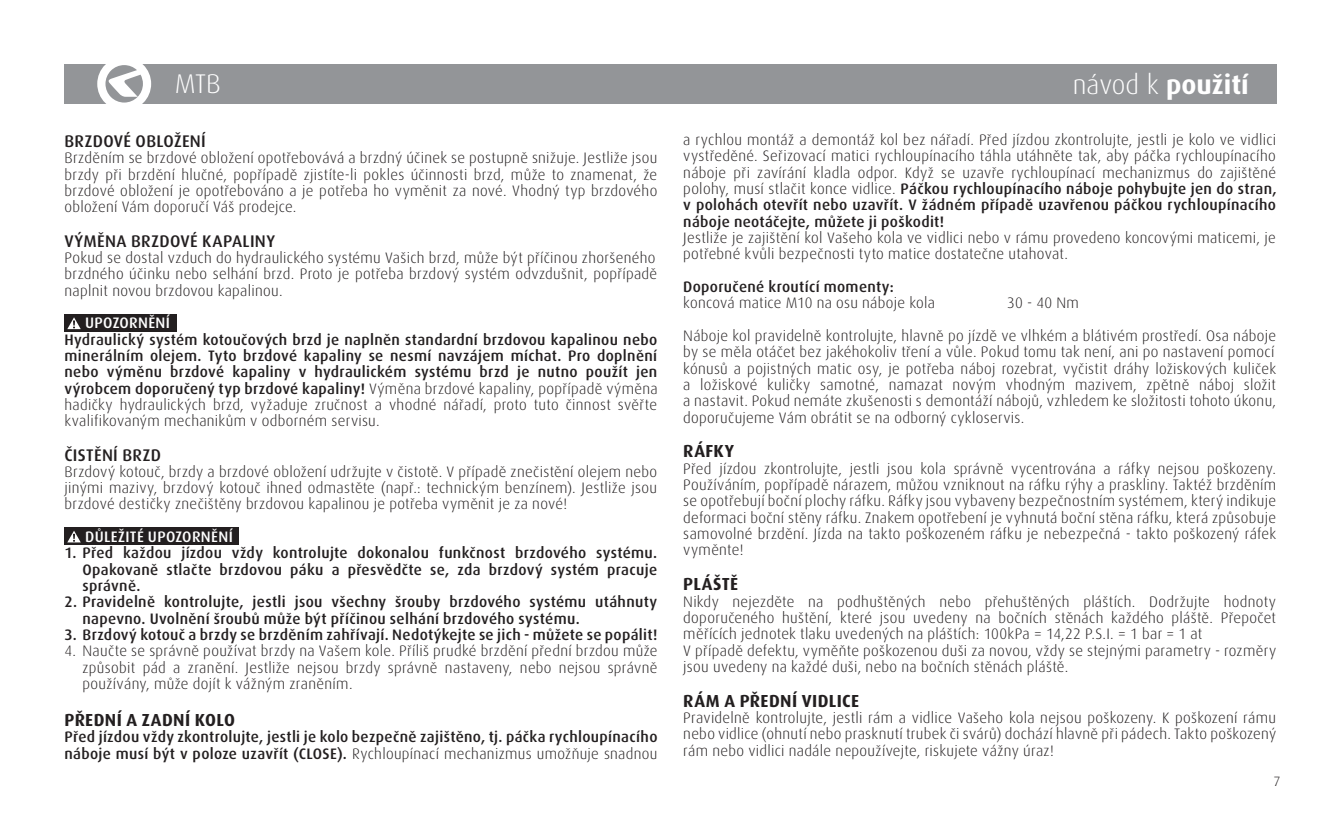
<style>
.page{position:relative;width:1341px;height:831px;background:#fff}
.page>*{position:absolute;margin:0;border:0;box-sizing:border-box;transform-origin:0 0}
.t1{font:700 27px "Dax CE";color:#fff}
.t2{font:300 27px "Dax CE";color:#fff}
.t3{font:700 17.55px "Dax CE";letter-spacing:.02em;color:#231f20}
.t4{font:500 16.88px "Dax CE";letter-spacing:.02em;color:#231f20}
.t5{font:300 15.3px/16.2px "Dax CE";letter-spacing:.02em;color:#231f20;text-align:justify}
.t6{font:500 15.3px/16.4px "Dax CE";letter-spacing:.02em;color:#231f20;text-align:justify}
.t7{font:500 15.3px "Dax CE";letter-spacing:.02em;color:#fff}
.t8{font:300 13.5px "Dax CE";color:#231f20}
.s1{font-weight:300}
.s2{font-weight:500}
</style>
<div class="page">
<div style="left:64px;top:314px;width:113px;height:17px;background:#231f20"></div>
<svg style="left:67px;top:317px;width:14px;height:12px"></svg>
<div style="left:64px;top:527px;width:175px;height:17px;background:#231f20"></div>
<svg style="left:67px;top:531px;width:14px;height:11px"></svg>
<div style="left:64px;top:64px;width:1212px;height:40px;background:#939598"></div>
<svg style="left:97px;top:64px;width:54px;height:40px"></svg>
<h1 class="t2" style="left:175px;top:71px;width:47px">MTB</h1>
<h1 class="t1" style="left:1073px;top:76px;width:177px"><span class="s1">návod k</span> použití</h1>
<p class="t4" style="left:64px;top:133px;width:143px">BRZDOVÉ OBLOŽENÍ</p>
<p class="t5" style="left:64px;top:151px;width:594px">Brzděním se brzdové obložení opotřebovává a brzdný účinek se postupně snižuje. Jestliže jsou brzdy při brzdění hlučné, popřípadě zjistíte-li pokles účinnosti brzd, může to znamenat, že brzdové obložení je opotřebováno a je potřeba ho vyměnit za nové. Vhodný typ brzdového obložení Vám doporučí Váš prodejce.</p>
<p class="t4" style="left:64px;top:232px;width:212px">VÝMĚNA BRZDOVÉ KAPALINY</p>
<p class="t5" style="left:64px;top:250px;width:594px;text-align:left">Pokud se dostal vzduch do hydraulického systému Vašich brzd, může být příčinou zhoršeného brzdného účinku nebo selhání brzd. Proto je potřeba brzdový systém odvzdušnit, popřípadě naplnit novou brzdovou kapalinou.</p>
<p class="t7" style="left:85px;top:315px;width:86px">UPOZORNĚNÍ</p>
<p class="t6" style="left:64px;top:332px;width:595px">Hydraulický systém kotoučových brzd je naplněn standardní brzdovou kapalinou nebo minerálním olejem. Tyto brzdové kapaliny se nesmí navzájem míchat. Pro doplnění nebo výměnu brzdové kapaliny v hydraulickém systému brzd je nutno použít jen výrobcem doporučený typ brzdové kapaliny! <span class="s1">Výměna brzdové kapaliny, popřípadě výměna hadičky hydraulických brzd, vyžaduje zručnost a vhodné nářadí, proto tuto činnost svěřte kvalifikovaným mechanikům v odborném servisu.</span></p>
<p class="t4" style="left:64px;top:446px;width:98px">ČISTĚNÍ BRZD</p>
<p class="t5" style="left:64px;top:464px;width:594px">Brzdový kotouč, brzdy a brzdové obložení udržujte v čistotě. V případě znečistění olejem nebo jinými mazivy, brzdový kotouč ihned odmastěte (např.: technickým benzínem). Jestliže jsou brzdové destičky znečištěny brzdovou kapalinou je potřeba vyměnit je za nové!</p>
<p class="t7" style="left:85px;top:529px;width:149px">DŮLEŽITÉ UPOZORNĚNÍ</p>
<p class="t6" style="left:82px;top:545px;width:576px;text-indent:-18px">1. Před každou jízdou vždy kontrolujte dokonalou funkčnost brzdového systému.<br>Opakovaně stlačte brzdovou páku a přesvědčte se, zda brzdový systém pracuje správně.</p>
<p class="t6" style="left:83px;top:594px;width:576px;text-indent:-18px">2. Pravidelně kontrolujte, jestli jsou všechny šrouby brzdového systému utáhnuty napevno. Uvolnění šroubů může být příčinou selhání brzdového systému.</p>
<p class="t6" style="left:65px;top:627px;width:594px">3. Brzdový kotouč a brzdy se brzděním zahřívají. Nedotýkejte se jich - můžete se popálit!</p>
<p class="t5" style="left:82px;top:643px;width:576px;text-indent:-18px">4. Naučte se správně používat brzdy na Vašem kole. Příliš prudké brzdění přední brzdou může způsobit pád a zranění. Jestliže nejsou brzdy správně nastaveny, nebo nejsou správně používány, může dojít k vážným zraněním.</p>
<p class="t3" style="left:64px;top:714px;width:172px">PŘEDNÍ A ZADNÍ KOLO</p>
<p class="t6" style="left:64px;top:729px;width:594px">Před jízdou vždy zkontrolujte, jestli je kolo bezpečně zajištěno, tj. páčka rychloupínacího náboje musí být v poloze uzavřít (CLOSE). <span class="s1">Rychloupínací mechanizmus umožňuje snadnou</span></p>
<p class="t5" style="left:683px;top:132px;width:595px">a rychlou montáž a demontáž kol bez nářadí. Před jízdou zkontrolujte, jestli je kolo ve vidlici vystředěné. Seřizovací matici rychloupínacího táhla utáhněte tak, aby páčka rychloupínacího náboje při zavírání kladla odpor. Když se uzavře rychloupínací mechanizmus do zajištěné polohy, musí stlačit konce vidlice. <span class="s2">Páčkou rychloupínacího náboje pohybujte jen do stran, v polohách otevřít nebo uzavřít. V žádném případě uzavřenou páčkou rychloupínacího náboje neotáčejte, můžete ji poškodit!</span></p>
<p class="t5" style="left:683px;top:230px;width:594px">Jestliže je zajištění kol Vašeho kola ve vidlici nebo v rámu provedeno koncovými maticemi, je potřebné kvůli bezpečnosti tyto matice dostatečne utahovat.</p>
<p class="t6" style="left:683px;top:279px;width:212px">Doporučené kroutící momenty:</p>
<p class="t5" style="left:683px;top:296px;width:253px">koncová matice M10 na osu náboje kola</p>
<p class="t5" style="left:683px;top:287px;width:594px;line-height:32.6px;text-indent:324px">30 - 40 Nm<br>Náboje kol pravidelně kontrolujte, hlavně po jízdě ve vlhkém a blátivém prostředí. Osa náboje</p>
<p class="t5" style="left:683px;top:344px;width:594px">by se měla otáčet bez jakéhokoliv tření a vůle. Pokud tomu tak není, ani po nastavení pomocí kónusů a pojistných matic osy, je potřeba náboj rozebrat, vyčistit dráhy ložiskových kuliček a ložiskové kuličky samotné, namazat novým vhodným mazivem, zpětně náboj složit a nastavit. Pokud nemáte zkušenosti s demontáží nábojů, vzhledem ke složitosti tohoto úkonu, doporučujeme Vám obrátit se na odborný cykloservis.</p>
<p class="t3" style="left:683px;top:445px;width:52px">RÁFKY</p>
<p class="t5" style="left:683px;top:461px;width:594px">Před jízdou zkontrolujte, jestli jsou kola správně vycentrována a ráfky nejsou poškozeny.<br>Používáním, popřípadě nárazem, můžou vzniknout na ráfku rýhy a praskliny. Taktéž brzděním se opotřebují boční plochy ráfku. Ráfky jsou vybaveny bezpečnostním systémem, který indikuje deformaci boční stěny ráfku. Znakem opotřebení je vyhnutá boční stěna ráfku, která způsobuje samovolné brzdění. Jízda na takto poškozeném ráfku je nebezpečná - takto poškozený ráfek vyměnte!</p>
<p class="t3" style="left:683px;top:578px;width:56px">PLÁŠTĚ</p>
<p class="t5" style="left:683px;top:594px;width:594px;text-align:left">Nikdy nejezděte na podhuštěných nebo přehuštěných pláštích. Dodržujte hodnoty doporučeného huštění, které jsou uvedeny na bočních stěnách každého pláště. Přepočet měřících jednotek tlaku uvedených na pláštích: 100kPa = 14,22 P.S.I. = 1 bar = 1 at<br>V případě defektu, vyměňte poškozenou duši za novou, vždy se stejnými parametry - rozměry jsou uvedeny na každé duši, nebo na bočních stěnách pláště.</p>
<p class="t3" style="left:683px;top:694px;width:177px">RÁM A PŘEDNÍ VIDLICE</p>
<p class="t5" style="left:683px;top:710px;width:594px">Pravidelně kontrolujte, jestli rám a vidlice Vašeho kola nejsou poškozeny. K poškození rámu nebo vidlice (ohnutí nebo prasknutí trubek či svárů) dochází hlavně při pádech. Takto poškozený rám nebo vidlici nadále nepoužívejte, riskujete vážny úraz!</p>
<p class="t8" style="left:1273px;top:775px;width:8px">7</p>
</div>
